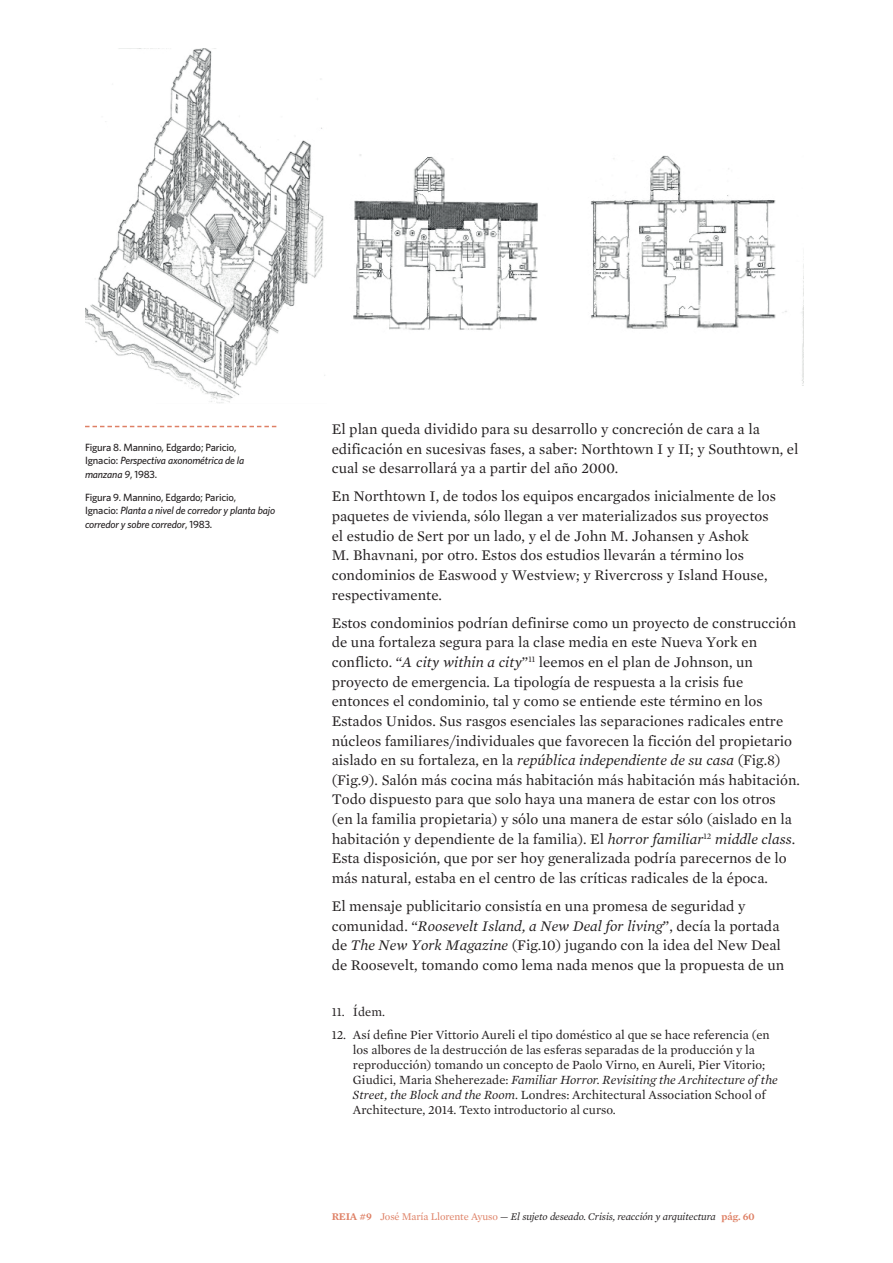
<style>
.page{position:relative;width:893px;height:1263px;background:#fff}
.page>*{position:absolute;margin:0;border:0;box-sizing:border-box;transform-origin:0 0}
.t1{font:15px/19.6px "Mercury Text G1";color:#231f20}
.t2{font:12.75px/15px "Mercury Text G1";color:#231f20}
.t3{font:italic 500 10.5px/13.5px "Whitney";letter-spacing:-.015em;color:#231f20}
.t4{font:500 10.5px/13.5px "Whitney";letter-spacing:-.015em;color:#231f20}
.t5{font:italic 10.5px "Mercury Text G1";letter-spacing:-.015em;color:#231f20}
.s1{font-style:italic}
.s2{font-style:normal}
.s3{font-weight:600;font-style:normal;color:#de8065}
.s4{font-style:normal;color:#de8065}
</style>
<div class="page">
<img style="left:85px;top:49px;width:240px;height:354px">
<img style="left:353px;top:154px;width:451px;height:232px">
<svg style="left:85px;top:426px;width:191px;height:1px"></svg>
<p class="t4" style="left:85px;top:440px;width:161px">Figura 8. Mannino, Edgardo; Paricio,<br>Ignacio: <span class="s1">Perspectiva axonométrica de la manzana 9</span>, 1983.</p>
<p class="t3" style="left:85px;top:490px;width:192px"><span class="s2">Figura 9. Mannino, Edgardo; Paricio,<br>Ignacio:</span> Planta a nivel de corredor y planta bajo corredor y sobre corredor<span class="s2">, 1983.</span></p>
<p class="t1" style="left:332px;top:419px;width:468px">El plan queda dividido para su desarrollo y concreción de cara a la edificación en sucesivas fases, a saber: Northtown I y II; y Southtown, el cual se desarrollará ya a partir del año 2000.</p>
<p class="t1" style="left:332px;top:487px;width:446px">En Northtown I, de todos los equipos encargados inicialmente de los paquetes de vivienda, sólo llegan a ver materializados sus proyectos el estudio de Sert por un lado, y el de John M. Johansen y Ashok<br>M. Bhavnani, por otro. Estos dos estudios llevarán a término los condominios de Easwood y Westview; y Rivercross y Island House, respectivamente.</p>
<p class="t1" style="left:332px;top:613px;width:470px">Estos condominios podrían definirse como un proyecto de construcción de una fortaleza segura para la clase media en este Nueva York en conflicto. “<span class="s1">A city within a city</span>”<sup>11</sup> leemos en el plan de Johnson, un proyecto de emergencia. La tipología de respuesta a la crisis fue entonces el condominio, tal y como se entiende este término en los Estados Unidos. Sus rasgos esenciales las separaciones radicales entre núcleos familiares/individuales que favorecen la ficción del propietario aislado en su fortaleza, en la <span class="s1">república independiente de su casa</span> (Fig.8) (Fig.9). Salón más cocina más habitación más habitación más habitación.<br>Todo dispuesto para que solo haya una manera de estar con los otros (en la familia propietaria) y sólo una manera de estar sólo (aislado en la habitación y dependiente de la familia). El <span class="s1">horror familiar</span><sup>12</sup> <span class="s1">middle class</span>.<br>Esta disposición, que por ser hoy generalizada podría parecernos de lo más natural, estaba en el centro de las críticas radicales de la época.</p>
<p class="t1" style="left:332px;top:896px;width:454px">El mensaje publicitario consistía en una promesa de seguridad y comunidad. “<span class="s1">Roosevelt Island, a New Deal for living</span>”, decía la portada de <span class="s1">The New York Magazine</span> (Fig.10) jugando con la idea del New Deal de Roosevelt, tomando como lema nada menos que la propuesta de un</p>
<p class="t2" style="left:332px;top:1004px;width:55px">11. Ídem.</p>
<p class="t2" style="left:353px;top:1027px;width:426px;text-indent:-21px">12. Así define Pier Vittorio Aureli el tipo doméstico al que se hace referencia (en los albores de la destrucción de las esferas separadas de la producción y la reproducción) tomando un concepto de Paolo Virno, en Aureli, Pier Vitorio; Giudici, Maria Sheherezade: <span class="s1">Familiar Horror. Revisiting the Architecture of the Street, the Block and the Room</span>. Londres: Architectural Association School of Architecture, 2014. Texto introductorio al curso.</p>
<p class="t5" style="left:332px;top:1210px;width:424px"><span class="s3">REIA #9</span> <span class="s4">José María Llorente Ayuso</span> <span class="s2">—</span> El sujeto deseado. Crisis, reacción y arquitectura <span class="s3">pág. 60</span></p>
</div>
